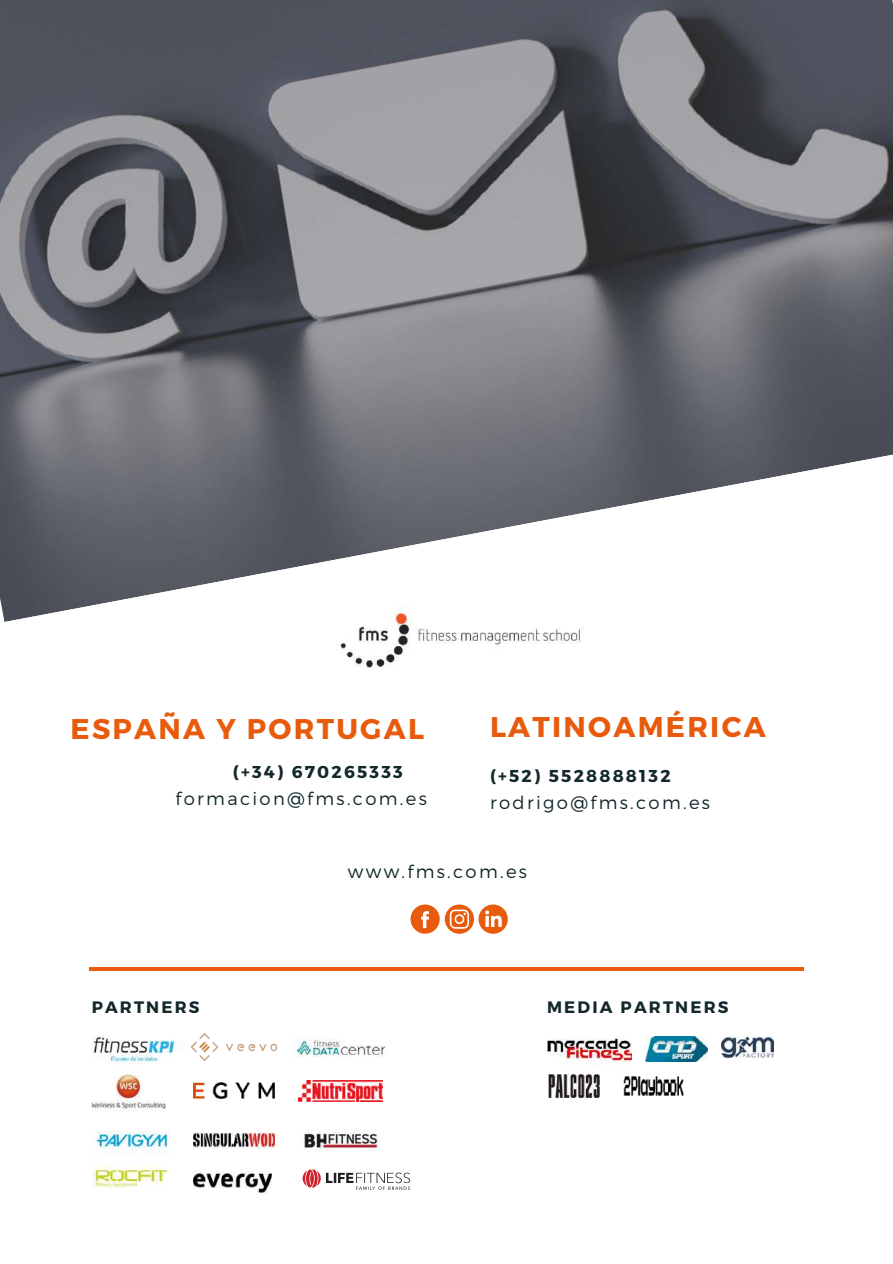
<style>
.page{position:relative;width:893px;height:1264px;background:#fff}
.page>*{position:absolute;margin:0;border:0;box-sizing:border-box;transform-origin:0 0}
.t1{font:700 28.5px "Montserrat";letter-spacing:.08em;color:#e85b0c}
.t2{font:300 18px "Montserrat";letter-spacing:.13em;color:#13282a}
.t3{font:700 17.25px "Montserrat";letter-spacing:.13em;color:#13282a}
.t4{font:700 16.5px "Montserrat";letter-spacing:.13em;color:#13282a}
</style>
<div class="page">
<img style="left:0;top:0;width:892px;height:622px">
<hr style="left:89px;top:967px;width:714px;height:3px;background:#e85b0c">
<img style="left:92px;top:1036px;width:92px;height:28px">
<img style="left:548px;top:1038px;width:83px;height:26px">
<img style="left:191px;top:1033px;width:86px;height:29px">
<img style="left:645px;top:1036px;width:62px;height:25px">
<img style="left:330px;top:603px;width:259px;height:65px">
<img style="left:298px;top:1080px;width:84px;height:21px">
<img style="left:304px;top:1129px;width:76px;height:21px">
<img style="left:295px;top:1039px;width:91px;height:18px">
<img style="left:549px;top:1074px;width:50px;height:23px">
<img style="left:193px;top:1082px;width:81px;height:16px">
<img style="left:623px;top:1076px;width:60px;height:19px">
<img style="left:193px;top:1132px;width:81px;height:15px">
<svg style="left:410px;top:904px;width:29px;height:29px"></svg>
<svg style="left:445px;top:904px;width:62px;height:29px"></svg>
<img style="left:92px;top:1070px;width:74px;height:41px">
<img style="left:721px;top:1036px;width:52px;height:22px">
<img style="left:92px;top:1130px;width:78px;height:25px">
<img style="left:92px;top:1165px;width:78px;height:23px">
<img style="left:193px;top:1172px;width:79px;height:22px">
<svg style="left:303px;top:1169px;width:107px;height:20px"></svg>
<h1 class="t1" style="left:70px;top:710px;width:355px">ESPAÑA Y PORTUGAL</h1>
<h1 class="t1" style="left:490px;top:708px;width:277px">LATINOAMÉRICA</h1>
<p class="t3" style="left:233px;top:760px;width:171px">(+34) 670265333</p>
<p class="t3" style="left:490px;top:764px;width:182px">(+52) 5528888132</p>
<p class="t2" style="left:176px;top:787px;width:253px">formacion@fms.com.es</p>
<p class="t2" style="left:490px;top:791px;width:221px">rodrigo@fms.com.es</p>
<p class="t2" style="left:348px;top:859px;width:181px">www.fms.com.es</p>
<p class="t4" style="left:92px;top:996px;width:109px">PARTNERS</p>
<p class="t4" style="left:547px;top:996px;width:183px">MEDIA PARTNERS</p>
</div>
